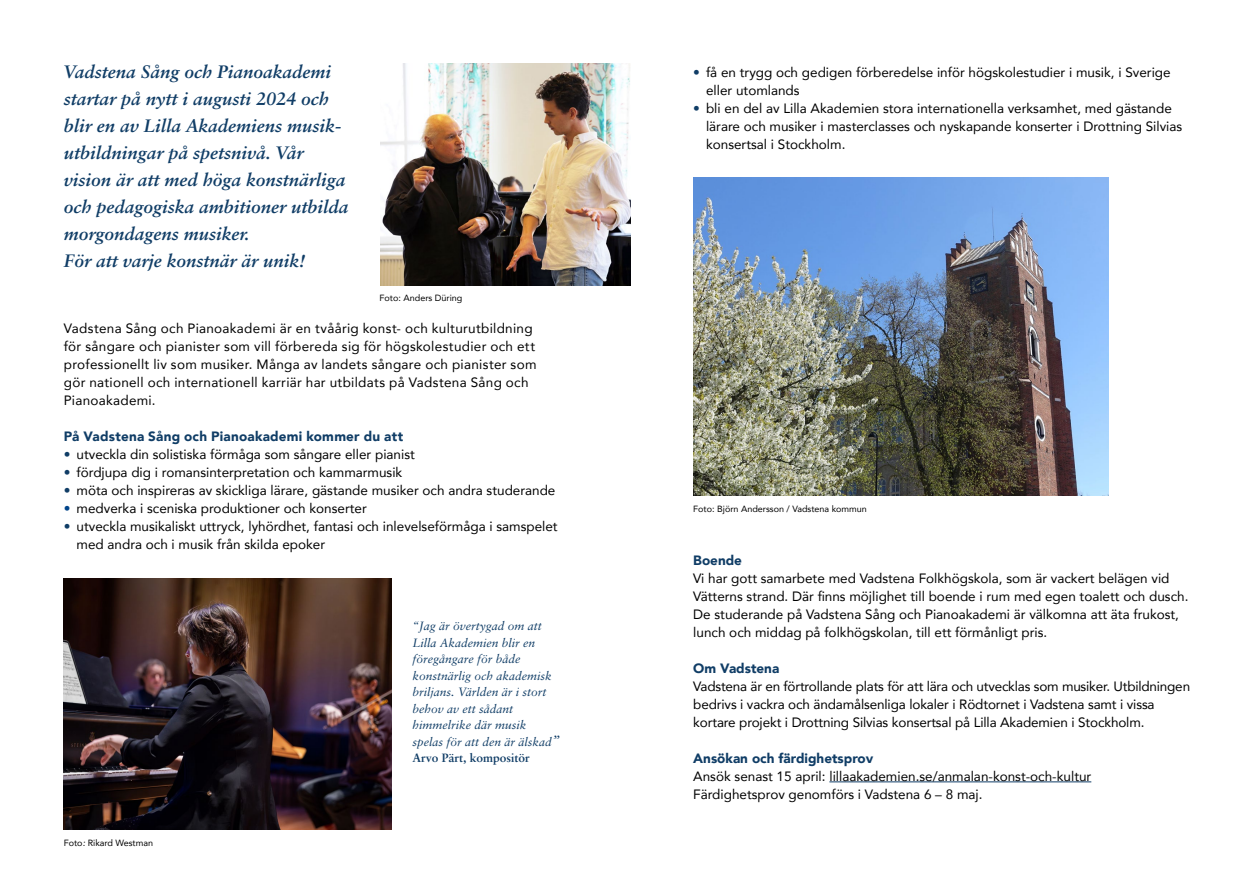
<style>
.page{position:relative;width:1259px;height:893px;background:#fff}
.page>*{position:absolute;margin:0;border:0;box-sizing:border-box;transform-origin:0 0}
.t1{font:italic 700 18px/27px "Sabon LT Pro";color:#103d66}
.t2{font:13.5px/18px "Avenir";color:#000}
.t3{font:13.5px/18px "Avenir";letter-spacing:.02em;color:#000}
.t4{font:900 13.5px "Avenir";color:#103d66}
.t5{font:italic 12px/16.5px "Sabon LT Pro";color:#103d66}
.t6{font:9px "Avenir";color:#000}
.s1{color:#103d66}
.s2{color:#00448a}
.s3{font-style:italic}
.s4{font-size:15px}
.s5{font-weight:700;font-style:normal}
</style>
<div class="page">
<hr style="left:829px;top:781px;width:262px;height:1px;background:#103d66">
<img style="left:380px;top:64px;width:250px;height:221px">
<img style="left:693px;top:178px;width:415px;height:317px">
<img style="left:64px;top:578px;width:327px;height:251px">
<p class="t1" style="left:64px;top:57px;width:286px">Vadstena Sång och Pianoakademi startar på nytt i augusti 2024 och blir en av Lilla Akademiens musik&shy;utbildningar på spetsnivå. Vår vision är att med höga konstnärliga och pedagogiska ambitioner utbilda morgondagens musiker.<br>För att varje konstnär är unik!</p>
<p class="t6" style="left:379px;top:291px;width:84px">Foto: Anders Düring</p>
<p class="t3" style="left:64px;top:319px;width:474px">Vadstena Sång och Pianoakademi är en tvåårig konst- och kulturutbildning för sångare och pianister som vill förbereda sig för högskolestudier och ett professionellt liv som musiker. Många av landets sångare och pianister som gör nationell och internationell karriär har utbildats på Vadstena Sång och Pianoakademi.</p>
<p class="t4" style="left:64px;top:425px;width:341px">På Vadstena Sång och Pianoakademi kommer du att</p>
<p class="t2" style="left:64px;top:445px;width:352px"><span class="s1">•</span> utveckla din solistiska förmåga som sångare eller pianist</p>
<p class="t2" style="left:64px;top:463px;width:340px"><span class="s1">•</span> fördjupa dig i romansinterpretation och kammarmusik</p>
<p class="t2" style="left:64px;top:481px;width:493px"><span class="s1">•</span> möta och inspireras av skickliga lärare, gästande musiker och andra studerande</p>
<p class="t2" style="left:64px;top:499px;width:304px"><span class="s2">•</span> medverka i sceniska produktioner och konserter</p>
<p class="t2" style="left:77px;top:517px;width:482px;text-indent:-13px"><span class="s1">•</span> utveckla musikaliskt uttryck, lyhördhet, fantasi och inlevelseförmåga i samspelet med andra och i musik från skilda epoker</p>
<p class="t6" style="left:64px;top:835px;width:91px">Foto<span class="s3">:</span> Rikard Westman</p>
<p class="t5" style="left:412px;top:617px;width:149px">“Jag är övertygad om att<br>Lilla Akademien blir en föregångare för både konstnärlig och akademisk briljans. Världen är i stort behov av ett sådant himmelrike där musik<br>spelas för att den är älskad<span class="s4">”<br></span><span class="s5">Arvo Pärt, kompositör</span></p>
<p class="t2" style="left:706px;top:63px;width:466px;text-indent:-13px"><span class="s1">•</span> få en trygg och gedigen förberedelse inför högskolestudier i musik, i Sverige eller utomlands</p>
<p class="t2" style="left:706px;top:99px;width:478px;text-indent:-13px"><span class="s1">•</span> bli en del av Lilla Akademien stora internationella verksamhet, med gästande lärare och musiker i masterclasses och nyskapande konserter i Drottning Silvias konsertsal i Stockholm.</p>
<p class="t6" style="left:693px;top:501px;width:175px">Foto: Björn Andersson / Vadstena kommun</p>
<p class="t4" style="left:693px;top:548px;width:50px">Boende</p>
<p class="t2" style="left:693px;top:569px;width:497px">Vi har gott samarbete med Vadstena Folkhögskola, som är vackert belägen vid Vätterns strand. Där finns möjlighet till boende i rum med egen toalett och dusch.<br>De studerande på Vadstena Sång och Pianoakademi är välkomna att äta frukost, lunch och middag på folkhögskolan, till ett förmånligt pris.</p>
<p class="t4" style="left:693px;top:656px;width:87px">Om Vadstena</p>
<p class="t2" style="left:693px;top:677px;width:498px">Vadstena är en förtrollande plats för att lära och utvecklas som musiker. Utbildningen bedrivs i vackra och ändamålsenliga lokaler i Rödtornet i Vadstena samt i vissa kortare projekt i Drottning Silvias konsertsal på Lilla Akademien i Stockholm.</p>
<p class="t4" style="left:693px;top:746px;width:181px">Ansökan och färdighetsprov</p>
<p class="t2" style="left:693px;top:767px;width:399px">Ansök senast 15 april: lillaakademien.se/anmalan-konst-och-kultur<br>Färdighetsprov genomförs i Vadstena 6 – 8 maj.</p>
</div>
